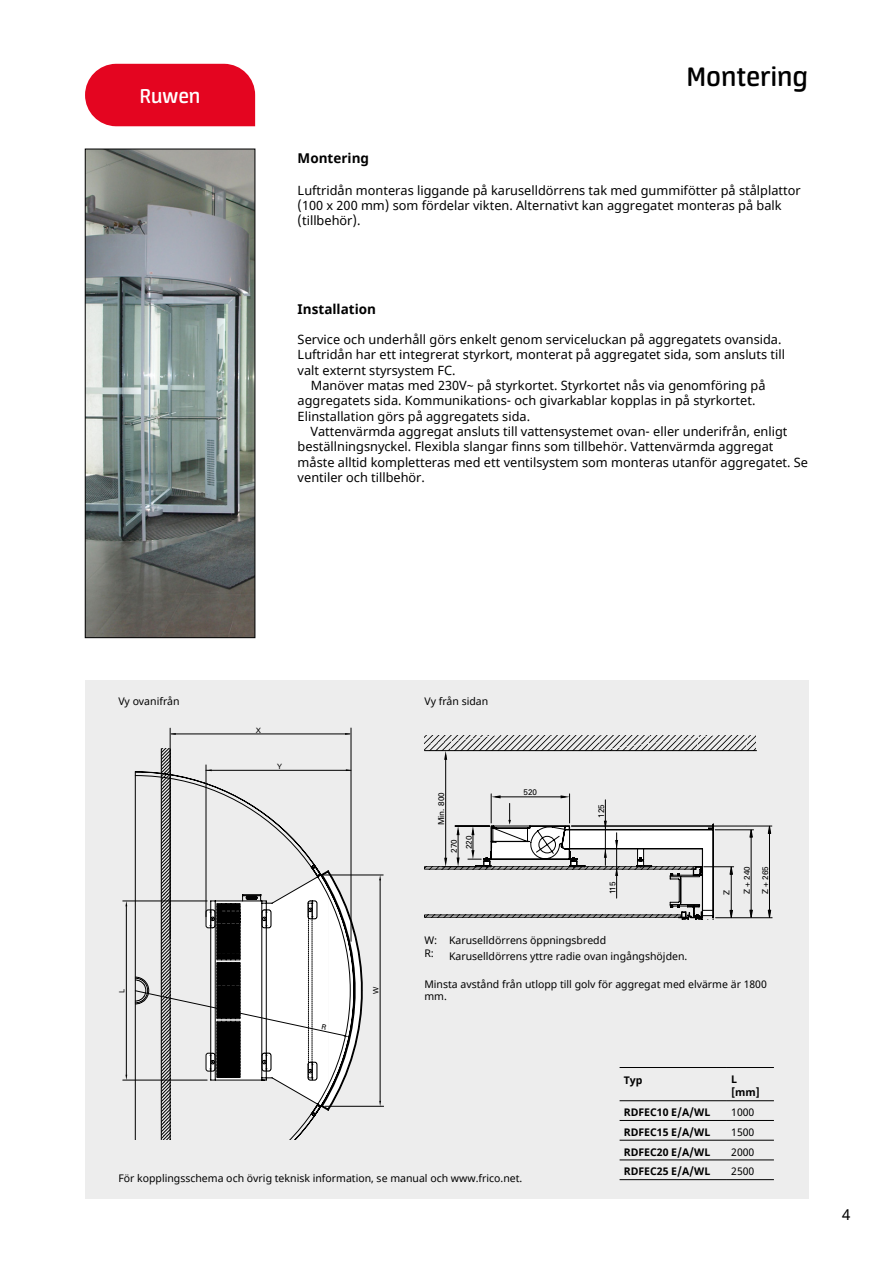
<style>
.page{position:relative;width:893px;height:1263px;background:#fff}
.page>*{position:absolute;margin:0;border:0;box-sizing:border-box;transform-origin:0 0}
.t1{font:600 30px "Neuron";color:#000}
.t2{font:600 22.5px "Neuron";color:#fff}
.t3{font:15px "Noto Sans";color:#000}
.t4{font:700 13.5px "Noto Sans";color:#000}
.t5{font:12.75px/15.3px "Noto Sans";color:#000}
.t6{font:10.5px/13.5px "Noto Sans";color:#000}
.t7{font:700 10.5px/13.5px "Noto Sans";color:#000}
.t8{font:8.1px "Univers";color:#000}
.t9{font:7.35px "Univers";color:#000}
</style>
<div class="page">
<img style="left:87px;top:151px;width:166px;height:485px">
<div style="left:85px;top:149px;width:170px;height:489px;border:1px solid #000"></div>
<div style="left:85px;top:680px;width:723px;height:519px;background:#ededed"></div>
<hr style="left:323px;top:875px;width:60px;height:1px;background:#000">
<hr style="left:325px;top:1106px;width:59px;height:1px;background:#000">
<hr style="left:123px;top:1080px;width:84px;height:1px;background:#000">
<hr style="left:123px;top:901px;width:84px;height:1px;background:#000">
<hr style="left:126px;top:906px;width:1px;height:169px;background:#000">
<hr style="left:170px;top:728px;width:1px;height:210px;background:#000">
<hr style="left:351px;top:728px;width:1px;height:213px;background:#000">
<hr style="left:171px;top:734px;width:179px;height:1px;background:#000">
<svg style="left:170px;top:733px;width:6px;height:2px"></svg>
<hr style="left:206px;top:765px;width:1px;height:152px;background:#000">
<hr style="left:206px;top:770px;width:145px;height:1px;background:#000">
<svg style="left:135px;top:772px;width:217px;height:367px"></svg>
<svg style="left:161px;top:749px;width:9px;height:390px"></svg>
<hr style="left:716px;top:917px;width:56px;height:1px;background:#000">
<hr style="left:571px;top:826px;width:201px;height:1px;background:#000">
<hr style="left:769px;top:830px;width:1px;height:84px;background:#000">
<svg style="left:768px;top:910px;width:3px;height:8px"></svg>
<svg style="left:757px;top:826px;width:14px;height:8px"></svg>
<svg style="left:424px;top:750px;width:333px;height:169px"></svg>
<svg style="left:424px;top:735px;width:332px;height:16px"></svg>
<hr style="left:424px;top:867px;width:271px;height:2px;background:#bfbfbf">
<hr style="left:424px;top:915px;width:257px;height:2px;background:#bfbfbf">
<div style="left:85px;top:64px;width:170px;height:62px;background:#e40520"></div>
<hr style="left:727px;top:1120px;width:47px;height:1px;background:#000">
<hr style="left:727px;top:1140px;width:47px;height:1px;background:#000">
<hr style="left:727px;top:1160px;width:47px;height:1px;background:#000">
<hr style="left:620px;top:1120px;width:107px;height:1px;background:#000">
<hr style="left:620px;top:1140px;width:107px;height:1px;background:#000">
<hr style="left:620px;top:1160px;width:107px;height:1px;background:#000">
<hr style="left:620px;top:1100px;width:107px;height:1px;background:#000">
<hr style="left:620px;top:1179px;width:107px;height:1px;background:#000">
<hr style="left:620px;top:1067px;width:107px;height:1px;background:#000">
<hr style="left:727px;top:1067px;width:47px;height:1px;background:#000">
<hr style="left:727px;top:1100px;width:47px;height:1px;background:#000">
<hr style="left:727px;top:1179px;width:47px;height:1px;background:#000">
<svg style="left:135px;top:870px;width:246px;height:240px"></svg>
<h2 class="t2" style="left:140px;top:83px;width:62px">Ruwen</h2>
<h1 class="t1" style="left:687px;top:60px;width:123px">Montering</h1>
<p class="t4" style="left:298px;top:149px;width:73px">Montering</p>
<p class="t5" style="left:298px;top:183px;width:504px">Luftridån monteras liggande på karuselldörrens tak med gummifötter på stålplattor (100 x 200 mm) som fördelar vikten. Alternativt kan aggregatet monteras på balk (tillbehör).</p>
<p class="t4" style="left:298px;top:299px;width:80px">Installation</p>
<p class="t5" style="left:298px;top:332px;width:485px">Service och underhåll görs enkelt genom serviceluckan på aggregatets ovansida.</p>
<p class="t5" style="left:298px;top:348px;width:489px">Luftridån har ett integrerat styrkort, monterat på aggregatet sida, som ansluts till</p>
<p class="t5" style="left:298px;top:363px;width:159px">valt externt styrsystem FC.</p>
<p class="t5" style="left:311px;top:378px;width:456px">Manöver matas med 230V~ på styrkortet. Styrkortet nås via genomföring på</p>
<p class="t5" style="left:298px;top:393px;width:459px">aggregatets sida. Kommunikations- och givarkablar kopplas in på styrkortet.</p>
<p class="t5" style="left:298px;top:409px;width:234px">Elinstallation görs på aggregatets sida.</p>
<p class="t5" style="left:310px;top:424px;width:479px">Vattenvärmda aggregat ansluts till vattensystemet ovan- eller underifrån, enligt</p>
<p class="t5" style="left:298px;top:439px;width:477px">beställningsnyckel. Flexibla slangar finns som tillbehör. Vattenvärmda aggregat</p>
<p class="t5" style="left:298px;top:455px;width:512px">måste alltid kompletteras med ett ventilsystem som monteras utanför aggregatet. Se</p>
<p class="t5" style="left:298px;top:470px;width:129px">ventiler och tillbehör.</p>
<p class="t6" style="left:118px;top:695px;width:63px">Vy ovanifrån</p>
<p class="t6" style="left:424px;top:695px;width:65px">Vy från sidan</p>
<p class="t9" style="left:118px;top:992px;width:6px;rotate:-90deg">L</p>
<p class="t9" style="left:256px;top:726px;width:7px">X</p>
<p class="t9" style="left:277px;top:762px;width:6px">Y</p>
<p class="t9" style="left:371px;top:994px;width:9px;rotate:-90deg">W</p>
<p class="t8" style="left:436px;top:825px;width:35px;rotate:-90deg">Min. 800</p>
<p class="t8" style="left:449px;top:853px;width:15px;rotate:-90deg">270</p>
<p class="t8" style="left:464px;top:849px;width:15px;rotate:-90deg">220</p>
<p class="t8" style="left:524px;top:788px;width:15px">520</p>
<p class="t8" style="left:597px;top:818px;width:15px;rotate:-90deg">125</p>
<p class="t8" style="left:608px;top:894px;width:14px;rotate:-90deg">115</p>
<p class="t8" style="left:722px;top:894px;width:6px;rotate:-90deg">Z</p>
<p class="t8" style="left:742px;top:894px;width:29px;rotate:-90deg">Z + 240</p>
<p class="t8" style="left:760px;top:894px;width:29px;rotate:-90deg">Z + 265</p>
<p class="t6" style="left:424px;top:933px;width:14px">W:<br>R:</p>
<p class="t6" style="left:449px;top:933px;width:159px">Karuselldörrens öppningsbredd</p>
<p class="t6" style="left:449px;top:949px;width:240px">Karuselldörrens yttre radie ovan ingångshöjden.</p>
<p class="t6" style="left:424px;top:978px;width:344px;line-height:12.6px">Minsta avstånd från utlopp till golv för aggregat med elvärme är 1800 mm.</p>
<p class="t7" style="left:624px;top:1073px;width:20px">Typ</p>
<p class="t7" style="left:731px;top:1073px;width:30px">L [mm]</p>
<p class="t6" style="left:118px;top:1171px;width:406px">För kopplingsschema och övrig teknisk information, se manual och www.frico.net.</p>
<p class="t7" style="left:624px;top:1106px;width:88px">RDFEC10 E/A/WL</p>
<p class="t6" style="left:731px;top:1106px;width:25px">1000</p>
<p class="t7" style="left:624px;top:1126px;width:88px">RDFEC15 E/A/WL</p>
<p class="t6" style="left:731px;top:1126px;width:25px">1500</p>
<p class="t7" style="left:624px;top:1145px;width:88px">RDFEC20 E/A/WL</p>
<p class="t6" style="left:731px;top:1145px;width:25px">2000</p>
<p class="t7" style="left:624px;top:1165px;width:88px">RDFEC25 E/A/WL</p>
<p class="t6" style="left:731px;top:1165px;width:25px">2500</p>
<p class="t3" style="left:842px;top:1204px;width:10px">4</p>
</div>
